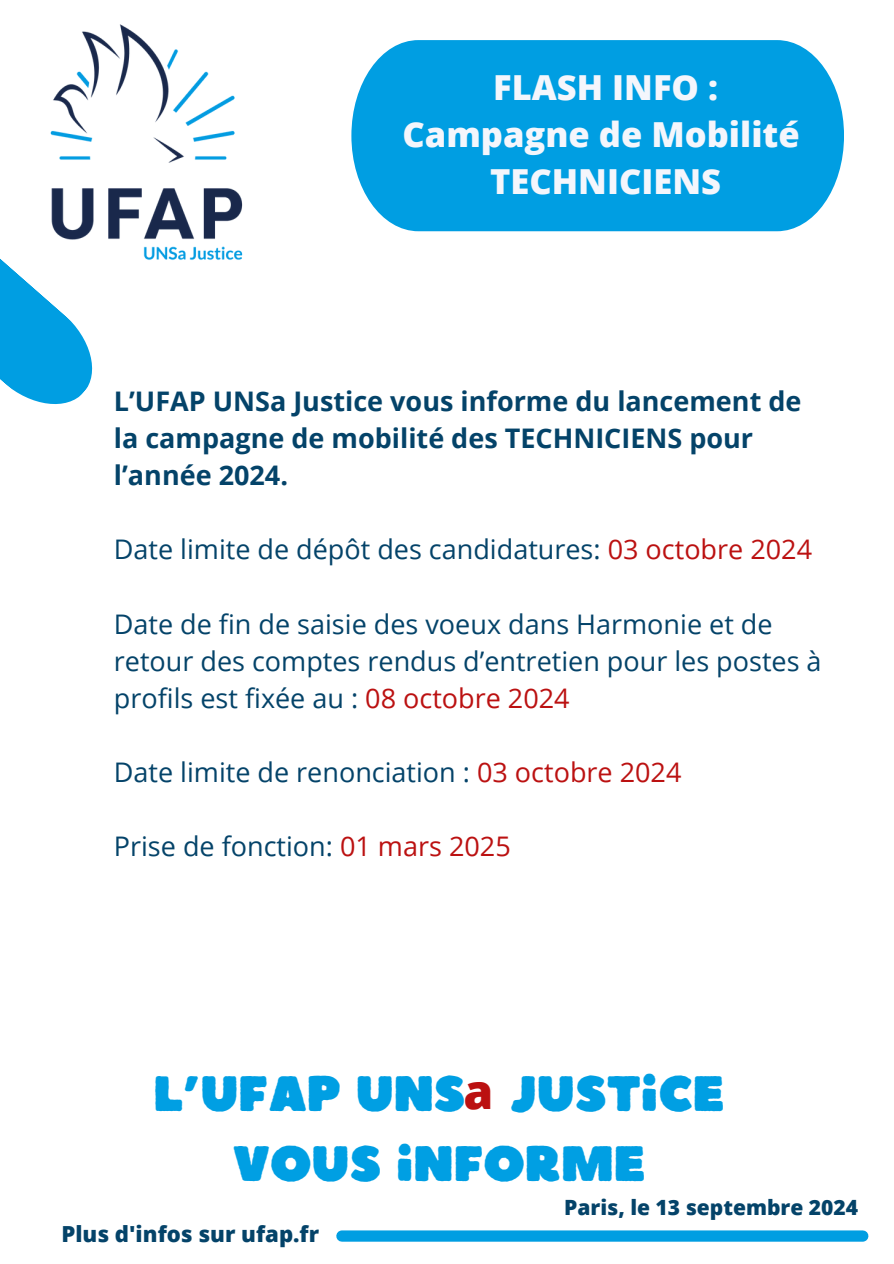
<style>
.page{position:relative;width:894px;height:1264px;background:#fff}
.page>*{position:absolute;margin:0;border:0;box-sizing:border-box;transform-origin:0 0}
.t1{font:49.65px/69.6px "Boulder";color:#009fe3;text-align:center}
.t2{font:800 48px "Open Sans";color:#b11}
.t3{font:800 34.5px/47.2px "Open Sans";color:#f4f6fc;text-align:center}
.t4{font:27px/37.2px "Open Sans";color:#044369}
.t5{font:700 27px/37.2px "Open Sans";color:#044369}
.t6{font:800 22.05px "Open Sans";color:#044369}
.t7{font:800 21px "Open Sans";color:#044369}
.s1{color:#b11}
</style>
<div class="page">
<div style="left:351px;top:40px;width:492px;height:191px;background:#009ee2"></div>
<svg style="left:0;top:310px;width:93px;height:94px"></svg>
<img style="left:0;top:24px;width:243px;height:286px">
<div style="left:342px;top:1230px;width:520px;height:11px;background:#009ee2"></div>
<h3 class="t3" style="left:402px;top:63px;width:399px">FLASH INFO :<br>Campagne de Mobilité<br>TECHNICIENS</h3>
<h4 class="t5" style="left:114px;top:381px;width:689px">L’UFAP UNSa Justice vous informe du lancement de la campagne de mobilité des TECHNICIENS pour l’année 2024.</h4>
<h4 class="t4" style="left:114px;top:530px;width:699px">Date limite de dépôt des candidatures: <span class="s1">03 octobre 2024</span></h4>
<h1 class="t4" style="left:114px;top:604px;width:709px">Date de fin de saisie des voeux dans Harmonie et de retour des comptes rendus d’entretien pour les postes à profils est fixée au : <span class="s1">08 octobre 2024</span></h1>
<p class="t4" style="left:114px;top:753px;width:569px">Date limite de renonciation : <span class="s1">03 octobre 2024</span></p>
<p class="t4" style="left:114px;top:827px;width:398px">Prise de fonction: <span class="s1">01 mars 2025</span></p>
<h4 class="t1" style="left:153px;top:1056px;width:572px">L’UFAP UNS JUSTICE<br>VOUS INFORME</h4>
<h4 class="t2" style="left:463px;top:1057px;width:31px">a</h4>
<h2 class="t6" style="left:61px;top:1218px;width:259px">Plus d'infos sur ufap.fr</h2>
<p class="t7" style="left:564px;top:1192px;width:295px">Paris, le 13 septembre 2024</p>
</div>
